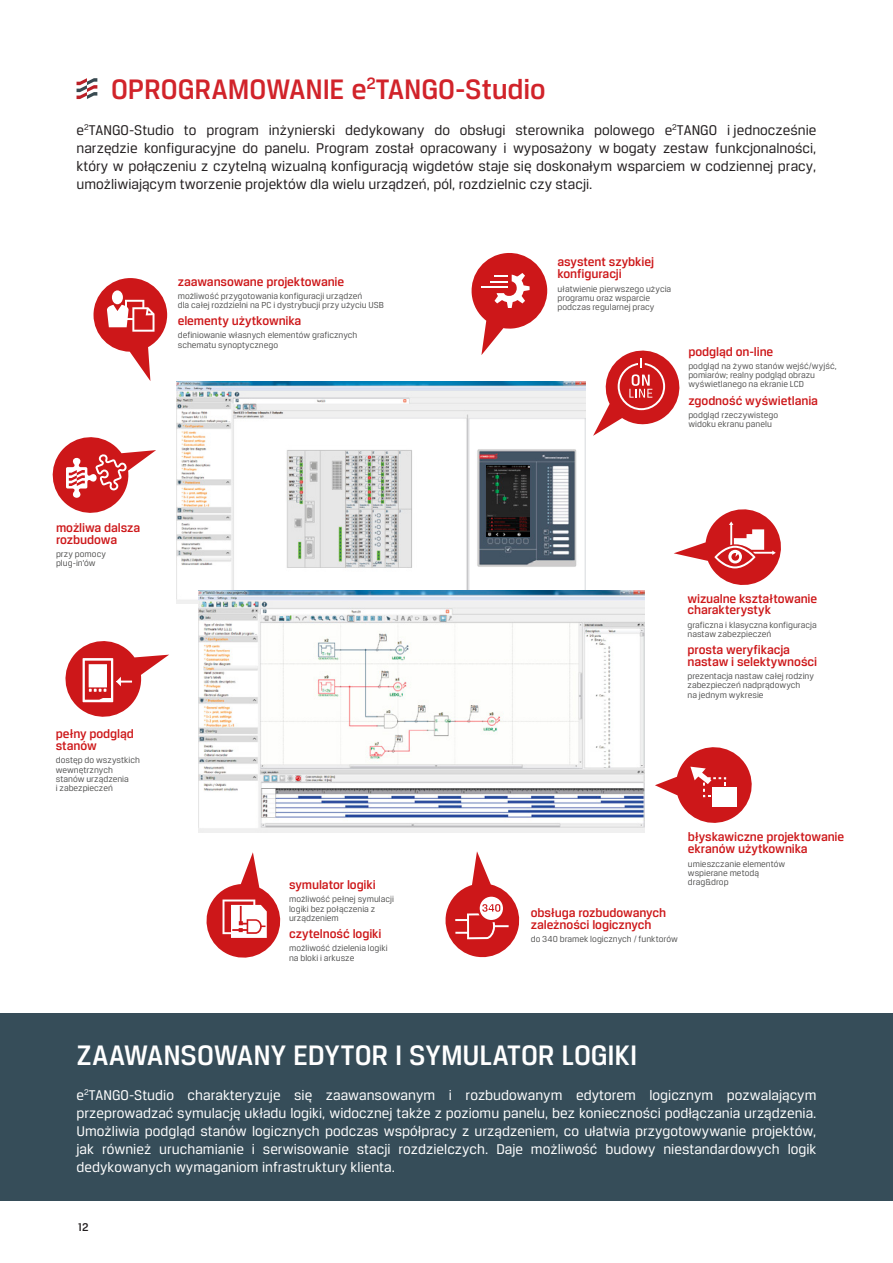
<style>
.page{position:relative;width:893px;height:1263px;background:#fff}
.page>*{position:absolute;margin:0;border:0;box-sizing:border-box;transform-origin:0 0}
.t1{font:500 30px "Breuer Text";letter-spacing:-.005em;color:#fff}
.duze_naglowki{font:500 30px "Breuer Text";letter-spacing:-.005em;color:#d1232a}
.Beuer_10pt__12int{font:15px/18px "Breuer Text";color:#fff;text-align:justify}
.t2{font:15px/18px "Breuer Text";color:#231f20;text-align:justify}
.t3{font:500 13.2px/11.9px "Breuer Text";letter-spacing:-.01em;color:#cd1719}
.t4{font:500 12px "Breuer Text";color:#231f20}
.t5{font:9.3px/9.3px "Breuer Text";color:#565655}
</style>
<div class="page">
<img style="left:176px;top:382px;width:410px;height:222px">
<img style="left:466px;top:447px;width:120px;height:121px">
<svg style="left:94px;top:278px;width:73px;height:103px"></svg>
<svg style="left:471px;top:253px;width:77px;height:102px"></svg>
<svg style="left:52px;top:437px;width:104px;height:76px"></svg>
<svg style="left:655px;top:747px;width:97px;height:76px"></svg>
<div style="left:712px;top:787px;width:25px;height:20px;background:#fff"></div>
<svg style="left:593px;top:350px;width:87px;height:86px"></svg>
<img style="left:199px;top:590px;width:446px;height:242px">
<svg style="left:206px;top:852px;width:75px;height:106px"></svg>
<svg style="left:674px;top:509px;width:107px;height:76px"></svg>
<svg style="left:65px;top:641px;width:104px;height:76px"></svg>
<svg style="left:445px;top:851px;width:75px;height:107px"></svg>
<img style="left:487px;top:465px;width:42px;height:72px">
<div style="left:0;top:1013px;width:893px;height:188px;background:#364d59"></div>
<svg style="left:77px;top:78px;width:20px;height:21px"></svg>
<p class="duze_naglowki" style="left:111px;top:72px;width:436px">OPROGRAMOWANIE e<sup>2</sup>TANGO-Studio</p>
<p class="t2" style="left:77px;top:120px;width:741px">e<sup>2</sup>TANGO-Studio to program inżynierski dedykowany do obsługi sterownika polowego e<sup>2</sup>TANGO i jednocześnie narzędzie konfiguracyjne do panelu. Program został opracowany i wyposażony w bogaty zestaw funkcjonalności, który w połączeniu z czytelną wizualną konfiguracją wigdetów staje się doskonałym wsparciem w codziennej pracy, umożliwiającym tworzenie projektów dla wielu urządzeń, pól, rozdzielnic czy stacji.</p>
<p class="t3" style="left:178px;top:275px;width:168px">zaawansowane projektowanie</p>
<p class="t5" style="left:178px;top:291px;width:208px">możliwość przygotowania konfiguracji urządzeń<br>dla całej rozdzielni na PC i dystrybucji przy użyciu USB</p>
<p class="t3" style="left:178px;top:315px;width:125px">elementy użytkownika</p>
<p class="t5" style="left:178px;top:331px;width:181px">definiowanie własnych elementów graficznych schematu synoptycznego</p>
<p class="t3" style="left:56px;top:522px;width:86px">możliwa dalsza rozbudowa</p>
<p class="t5" style="left:56px;top:549px;width:51px">przy pomocy plug-in’ów</p>
<p class="t3" style="left:56px;top:728px;width:80px">pełny podgląd stanów</p>
<p class="t5" style="left:56px;top:755px;width:86px">dostęp do wszystkich wewnętrznych stanów urządzenia<br>i zabezpieczeń</p>
<p class="t3" style="left:289px;top:879px;width:88px">symulator logiki</p>
<p class="t5" style="left:289px;top:895px;width:106px">możliwość pełnej symulacji logiki bez połączenia z urządzeniem</p>
<p class="t3" style="left:289px;top:928px;width:94px">czytelność logiki</p>
<p class="t5" style="left:289px;top:943px;width:100px">możliwość dzielenia logiki na bloki i arkusze</p>
<p class="t3" style="left:557px;top:256px;width:98px">asystent szybkiej konfiguracji</p>
<p class="t5" style="left:557px;top:284px;width:115px">ułatwienie pierwszego użycia programu oraz wsparcie podczas regularnej pracy</p>
<p class="t3" style="left:688px;top:345px;width:87px">podgląd on-line</p>
<p class="t5" style="left:688px;top:361px;width:150px">podgląd na żywo stanów wejść/wyjść, pomiarów; realny podgląd obrazu wyświetlanego na ekranie LCD</p>
<p class="t3" style="left:688px;top:394px;width:131px">zgodność wyświetlania</p>
<p class="t5" style="left:688px;top:410px;width:91px">podgląd rzeczywistego widoku ekranu panelu</p>
<p class="t3" style="left:687px;top:592px;width:131px">wizualne kształtowanie charakterystyk</p>
<p class="t5" style="left:687px;top:620px;width:131px">graficzna i klasyczna konfiguracja nastaw zabezpieczeń</p>
<p class="t3" style="left:687px;top:644px;width:131px">prosta weryfikacja nastaw i selektywności</p>
<p class="t5" style="left:687px;top:671px;width:128px">prezentacja nastaw całej rodziny zabezpieczeń nadprądowych<br>na jednym wykresie</p>
<p class="t3" style="left:531px;top:907px;width:137px">obsługa rozbudowanych zależności logicznych</p>
<p class="t5" style="left:531px;top:934px;width:149px">do 340 bramek logicznych / funktorów</p>
<p class="t3" style="left:688px;top:831px;width:158px">błyskawiczne projektowanie ekranów użytkownika</p>
<p class="t5" style="left:688px;top:859px;width:99px">umieszczanie elementów wspierane metodą drag&amp;drop</p>
<p class="t1" style="left:77px;top:1038px;width:562px">ZAAWANSOWANY EDYTOR I SYMULATOR LOGIKI</p>
<p class="Beuer_10pt__12int" style="left:77px;top:1085px;width:741px">e<sup>2</sup>TANGO-Studio charakteryzuje się zaawansowanym i rozbudowanym edytorem logicznym pozwalającym przeprowadzać symulację układu logiki, widocznej także z poziomu panelu, bez konieczności podłączania urządzenia.<br>Umożliwia podgląd stanów logicznych podczas współpracy z urządzeniem, co ułatwia przygotowywanie projektów, jak również uruchamianie i serwisowanie stacji rozdzielczych. Daje możliwość budowy niestandardowych logik dedykowanych wymaganiom infrastruktury klienta.</p>
<p class="t4" style="left:78px;top:1220px;width:12px">12</p>
</div>
